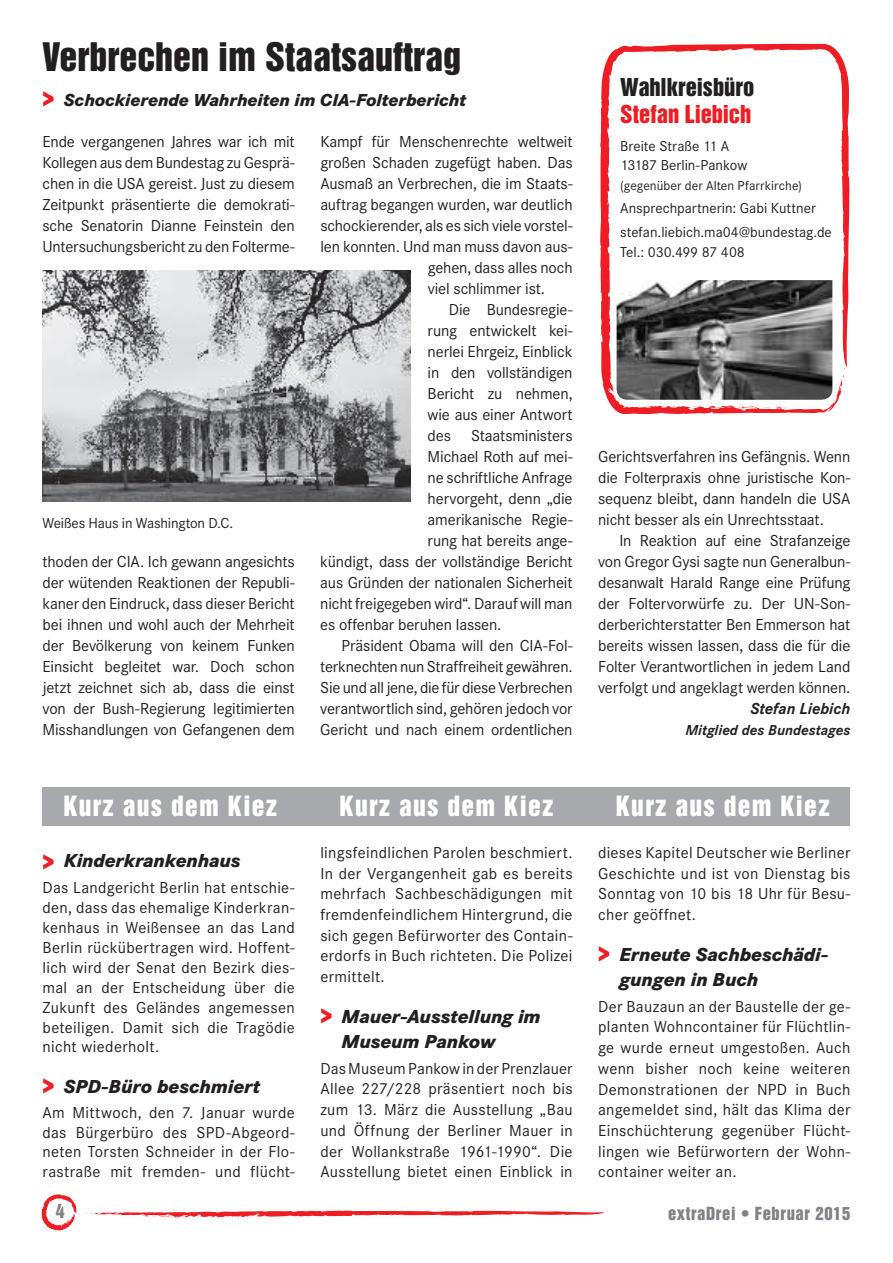
<style>
.page{position:relative;width:893px;height:1263px;background:#fff}
.page>*{position:absolute;margin:0;border:0;box-sizing:border-box;transform-origin:0 0}
.t1{font:36px "Helvetica Inserat LT Std";color:#231f20}
.t2{font:25.5px "Helvetica Inserat LT Std";letter-spacing:.05em;color:#fff}
.t3{font:22.5px "Helvetica Inserat LT Std";color:#231f20}
.t4{font:22.5px "Helvetica Inserat LT Std";color:#ee1d23}
.t5{font:italic 800 19.5px/24.9px "Corporate S";letter-spacing:-.005em;color:#231f20}
.t6{font:italic 800 18px "Corporate S";letter-spacing:-.005em;color:#231f20}
.t7{font:18px "Helvetica Inserat LT Std";color:#808285}
.t8{font:16.5px/21px "Corporate S";letter-spacing:-.01em;color:#231f20;text-align:justify}
.t9{font:16.5px "Helvetica Inserat LT Std";letter-spacing:.04em;color:#808285}
.t10{font:italic 700 16.5px "Corporate S";color:#231f20}
.t11{font:15px/19.5px "Corporate S";color:#231f20}
.t12{font:italic 700 15px "Corporate S";color:#231f20}
.t13{font:13.5px "Corporate S";letter-spacing:.005em;color:#231f20}
.s1{font-style:normal;font-size:24px;color:#ee1d23}
</style>
<div class="page">
<svg style="left:42px;top:1194px;width:35px;height:36px"></svg>
<svg style="left:85px;top:1210px;width:520px;height:8px"></svg>
<img style="left:43px;top:270px;width:368px;height:232px">
<div style="left:43px;top:787px;width:807px;height:38px;background:#a8a9ad"></div>
<svg style="left:600px;top:44px;width:249px;height:370px"></svg>
<svg style="left:843px;top:366px;width:2px;height:13px"></svg>
<svg style="left:737px;top:406px;width:6px;height:2px"></svg>
<img style="left:617px;top:280px;width:215px;height:120px">
<h1 class="t1" style="left:43px;top:36px;width:420px">Verbrechen im Staatsauftrag</h1>
<p class="t6" style="left:43px;top:89px;width:425px"><span class="s1">&gt;</span> Schockierende Wahrheiten im CIA-Folterbericht</p>
<p class="t8" style="left:43px;top:131px;width:254px">Ende vergangenen Jahres war ich mit Kollegen aus dem Bundestag zu Gesprä&shy;chen in die USA gereist. Just zu diesem Zeitpunkt präsentierte die demokrati&shy;sche Senatorin Dianne Feinstein den Untersuchungsbericht zu den Folterme-</p>
<p class="t8" style="left:320px;top:131px;width:254px">Kampf für Menschenrechte weltweit</p>
<p class="t8" style="left:320px;top:152px;width:254px">großen Schaden zugefügt haben. Das</p>
<p class="t8" style="left:320px;top:173px;width:254px">Ausmaß an Verbrechen, die im Staats-</p>
<p class="t8" style="left:320px;top:194px;width:254px">auftrag begangen wurden, war deutlich</p>
<p class="t8" style="left:320px;top:215px;width:254px">schockierender, als es sich viele vorstel-</p>
<p class="t8" style="left:320px;top:236px;width:254px">len konnten. Und man muss davon aus-</p>
<p class="t8" style="left:428px;top:257px;width:146px">gehen, dass alles noch</p>
<p class="t8" style="left:428px;top:278px;width:119px">viel schlimmer ist.</p>
<p class="t8" style="left:449px;top:299px;width:125px">Die Bundesregie-</p>
<p class="t8" style="left:428px;top:320px;width:146px">rung entwickelt kei-</p>
<p class="t8" style="left:428px;top:341px;width:146px">nerlei Ehrgeiz, Einblick</p>
<p class="t8" style="left:428px;top:362px;width:146px">in den vollständigen</p>
<p class="t8" style="left:428px;top:383px;width:146px">Bericht zu nehmen,</p>
<p class="t8" style="left:428px;top:404px;width:146px">wie aus einer Antwort</p>
<p class="t8" style="left:428px;top:425px;width:146px">des Staatsministers</p>
<p class="t8" style="left:428px;top:446px;width:146px">Michael Roth auf mei-</p>
<p class="t8" style="left:428px;top:467px;width:146px">ne schriftliche Anfrage</p>
<p class="t8" style="left:428px;top:488px;width:146px">hervorgeht, denn „die</p>
<p class="t8" style="left:428px;top:509px;width:146px">amerikanische Regie-</p>
<p class="t8" style="left:428px;top:530px;width:146px">rung hat bereits ange-</p>
<p class="t8" style="left:320px;top:551px;width:254px">kündigt, dass der vollständige Bericht</p>
<p class="t8" style="left:320px;top:572px;width:254px">aus Gründen der nationalen Sicherheit</p>
<p class="t8" style="left:320px;top:593px;width:254px">nicht freigegeben wird“. Darauf will man</p>
<p class="t8" style="left:320px;top:614px;width:183px">es offenbar beruhen lassen.</p>
<p class="t8" style="left:342px;top:635px;width:233px">Präsident Obama will den CIA-Fol-</p>
<p class="t8" style="left:320px;top:656px;width:254px">terknechten nun Straffreiheit gewähren.</p>
<p class="t8" style="left:320px;top:677px;width:254px">Sie und all jene, die für diese Verbrechen</p>
<p class="t8" style="left:320px;top:698px;width:254px">verantwortlich sind, gehören jedoch vor</p>
<p class="t8" style="left:320px;top:719px;width:254px">Gericht und nach einem ordentlichen</p>
<p class="t11" style="left:43px;top:514px;width:192px">Weißes Haus in Washington D.C.</p>
<p class="t8" style="left:43px;top:551px;width:254px">thoden der CIA. Ich gewann angesichts der wütenden Reaktionen der Republi&shy;kaner den Eindruck, dass dieser Bericht bei ihnen und wohl auch der Mehrheit der Bevölkerung von keinem Funken Einsicht begleitet war. Doch schon jetzt zeichnet sich ab, dass die einst von der Bush-Regierung legitimierten Misshandlungen von Gefangenen dem</p>
<h3 class="t3" style="left:620px;top:73px;width:136px">Wahlkreisbüro</h3>
<h3 class="t4" style="left:620px;top:100px;width:133px">Stefan Liebich</h3>
<p class="t11" style="left:620px;top:136px;width:129px">Breite Straße 11 A<br>13187 Berlin-Pankow</p>
<p class="t13" style="left:620px;top:178px;width:183px">(gegenüber der Alten Pfarrkirche)</p>
<p class="t11" style="left:620px;top:197px;width:213px;line-height:23.7px">Ansprechpartnerin: Gabi Kuttner stefan.liebich.ma04@bundestag.de</p>
<p class="t11" style="left:620px;top:242px;width:126px">Tel.: 030.499 87 408</p>
<p class="t8" style="left:598px;top:446px;width:254px">Gerichtsverfahren ins Gefängnis. Wenn die Folterpraxis ohne juristische Kon&shy;sequenz bleibt, dann handeln die USA nicht besser als ein Unrechtsstaat.</p>
<p class="t8" style="left:598px;top:530px;width:254px;text-indent:21px">In Reaktion auf eine Strafanzeige von Gregor Gysi sagte nun Generalbun&shy;desanwalt Harald Range eine Prüfung der Foltervorwürfe zu. Der UN-Son&shy;derberichterstatter Ben Emmerson hat bereits wissen lassen, dass die für die Folter Verantwortlichen in jedem Land verfolgt und angeklagt werden können.</p>
<p class="t10" style="left:751px;top:699px;width:101px">Stefan Liebich</p>
<p class="t12" style="left:685px;top:721px;width:166px">Mitglied des Bundestages</p>
<h2 class="t2" style="left:63px;top:791px;width:215px">Kurz aus dem Kiez</h2>
<h2 class="t2" style="left:340px;top:791px;width:215px">Kurz aus dem Kiez</h2>
<h2 class="t2" style="left:616px;top:791px;width:215px">Kurz aus dem Kiez</h2>
<p class="t5" style="left:43px;top:848px;width:200px"><span class="s1">&gt;</span> Kinderkrankenhaus</p>
<p class="t8" style="left:43px;top:878px;width:254px;line-height:19.8px">Das Landgericht Berlin hat entschie&shy;den, dass das ehemalige Kinderkran&shy;kenhaus in Weißensee an das Land Berlin rückübertragen wird. Hoffent&shy;lich wird der Senat den Bezirk dies&shy;mal an der Entscheidung über die Zukunft des Geländes angemessen beteiligen. Damit sich die Tragödie nicht wiederholt.</p>
<p class="t5" style="left:43px;top:1073px;width:219px"><span class="s1">&gt;</span> SPD-Büro beschmiert</p>
<p class="t8" style="left:43px;top:1102px;width:254px;line-height:19.8px">Am Mittwoch, den 7. Januar wurde das Bürgerbüro des SPD-Abgeord&shy;neten Torsten Schneider in der Flo&shy;rastraße mit fremden- und flücht-</p>
<p class="t8" style="left:320px;top:842px;width:254px">lingsfeindlichen Parolen beschmiert.<br>In der Vergangenheit gab es bereits mehrfach Sachbeschädigungen mit fremdenfeindlichem Hintergrund, die sich gegen Befürworter des Contain&shy;erdorfs in Buch richteten. Die Polizei ermittelt.</p>
<p class="t5" style="left:342px;top:1004px;width:201px;text-indent:-21px"><span class="s1">&gt;</span> Mauer-Ausstellung im<br>Museum Pankow</p>
<p class="t8" style="left:320px;top:1058px;width:254px">Das Museum Pankow in der Prenzlauer Allee 227/228 präsentiert noch bis zum 13. März die Ausstellung „Bau und Öffnung der Berliner Mauer in der Wollankstraße 1961-1990“. Die Ausstellung bietet einen Einblick in</p>
<p class="t8" style="left:598px;top:842px;width:254px">dieses Kapitel Deutscher wie Berliner Geschichte und ist von Dienstag bis Sonntag von 10 bis 18 Uhr für Besu&shy;cher geöffnet.</p>
<p class="t5" style="left:619px;top:942px;width:210px;text-indent:-21px"><span class="s1">&gt;</span> Erneute Sachbeschädi&shy;gungen in Buch</p>
<p class="t8" style="left:598px;top:996px;width:254px">Der Bauzaun an der Baustelle der ge&shy;planten Wohncontainer für Flüchtlin&shy;ge wurde erneut umgestoßen. Auch wenn bisher noch keine weiteren Demonstrationen der NPD in Buch angemeldet sind, hält das Klima der Einschüchterung gegenüber Flücht&shy;lingen wie Befürwortern der Wohn&shy;container weiter an.</p>
<p class="t7" style="left:56px;top:1200px;width:10px">4</p>
<p class="t9" style="left:668px;top:1203px;width:184px">extraDrei • Februar 2015</p>
</div>
